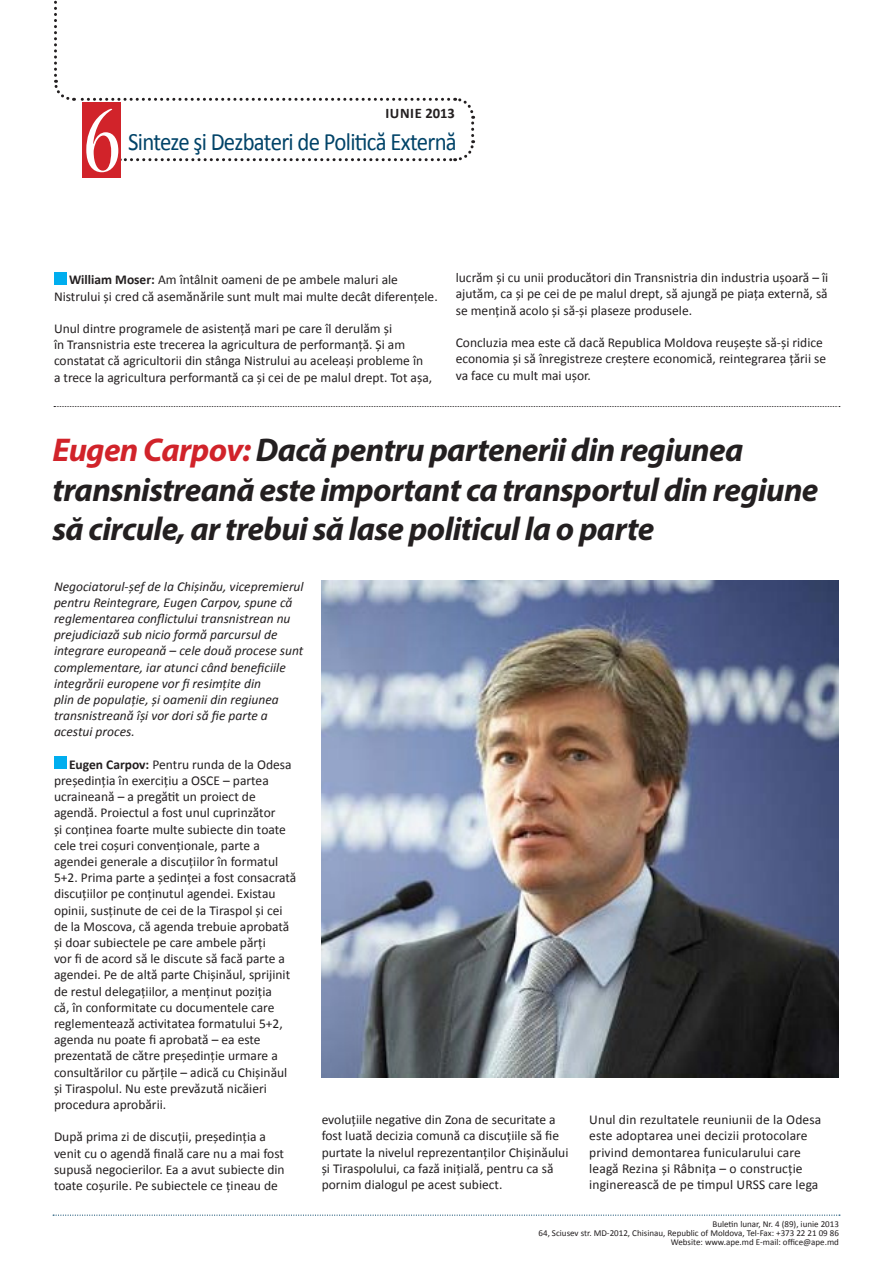
<style>
.page{position:relative;width:893px;height:1263px;background:#fff}
.page>*{position:absolute;margin:0;border:0;box-sizing:border-box;transform-origin:0 0}
.t1{font:condensed 102px "Nueva Std";color:#fff}
.t2{font:italic 700 33px/39.6px "Myriad Pro";letter-spacing:-.02em;color:#231f20}
.t3{font:25.05px "Calibri";letter-spacing:-.03em;color:#014368;scale:.91 1}
.t4{font:700 14.55px "Calibri";letter-spacing:.04em;color:#231f20}
.texte{font:13.5px/16.2px "Calibri";color:#231f20}
.texte-2{font:italic 13.5px/16.2px "Calibri";color:#231f20}
.t5{font:9px/9px "Calibri";color:#231f20;text-align:right}
.s1{font-weight:700}
.s2{color:#d1232a}
</style>
<div class="page">
<svg style="left:54px;top:0;width:422px;height:162px"></svg>
<div style="left:82px;top:102px;width:38px;height:76px;background:#d1232a"></div>
<svg style="left:53px;top:1214px;width:787px;height:2px"></svg>
<div style="left:54px;top:272px;width:12px;height:12px;background:#00aeef"></div>
<div style="left:54px;top:756px;width:12px;height:13px;background:#00aeef"></div>
<img style="left:322px;top:580px;width:517px;height:497px">
<svg style="left:54px;top:406px;width:786px;height:1px"></svg>
<p class="t1" style="left:83px;top:95px;width:40px">6</p>
<p class="t4" style="left:385px;top:104px;width:71px">IUNIE 2013</p>
<h3 class="t3" style="left:128px;top:126px;width:363px">Sinteze şi Dezbateri de Politică Externă</h3>
<p class="texte" style="left:54px;top:271px;width:385px;text-indent:15px"><span class="s1">William Moser:</span> Am întâlnit oameni de pe ambele maluri ale<br>Nistrului și cred că asemănările sunt mult mai multe decât diferențele.</p>
<p class="texte" style="left:54px;top:320px;width:380px">Unul dintre programele de asistență mari pe care îl derulăm și<br>în Transnistria este trecerea la agricultura de performanță. Și am constatat că agricultorii din stânga Nistrului au aceleași probleme în a trece la agricultura performantă ca și cei de pe malul drept. Tot așa,</p>
<p class="texte" style="left:456px;top:269px;width:374px;text-align:justify">lucrăm și cu unii producători din Transnistria din industria ușoară – îi ajutăm, ca și pe cei de pe malul drept, să ajungă pe piața externă, să se mențină acolo și să-și plaseze produsele.</p>
<p class="texte" style="left:456px;top:334px;width:372px">Concluzia mea este că dacă Republica Moldova reușește să-și ridice economia și să înregistreze creștere economică, reintegrarea țării se va face cu mult mai ușor.</p>
<p class="t2" style="left:53px;top:429px;width:767px"><span class="s2">Eugen Carpov:</span> Dacă pentru partenerii din regiunea transnistreană este important ca transportul din regiune să circule, ar trebui să lase politicul la o parte</p>
<p class="texte-2" style="left:54px;top:577px;width:251px">Negociatorul-șef de la Chișinău, vicepremierul pentru Reintegrare, Eugen Carpov, spune că reglementarea conflictului transnistrean nu prejudiciază sub nicio formă parcursul de integrare europeană – cele două procese sunt complementare, iar atunci când beneficiile integrării europene vor fi resimțite din<br>plin de populație, și oamenii din regiunea transnistreană își vor dori să fie parte a acestui proces.</p>
<p class="texte" style="left:54px;top:756px;width:244px;text-indent:15px"><span class="s1">Eugen Carpov:</span> Pentru runda de la Odesa președinția în exercițiu a OSCE – partea ucraineană – a pregătit un proiect de agendă. Proiectul a fost unul cuprinzător<br>și conținea foarte multe subiecte din toate cele trei coșuri convenționale, parte a agendei generale a discuțiilor în formatul 5+2. Prima parte a ședinței a fost consacrată discuțiilor pe conținutul agendei. Existau opinii, susținute de cei de la Tiraspol și cei de la Moscova, că agenda trebuie aprobată și doar subiectele pe care ambele părți<br>vor fi de acord să le discute să facă parte a agendei. Pe de altă parte Chișinăul, sprijinit de restul delegațiilor, a menținut poziția<br>că, în conformitate cu documentele care reglementează activitatea formatului 5+2, agenda nu poate fi aprobată – ea este prezentată de către președinție urmare a consultărilor cu părțile – adică cu Chișinăul și Tiraspolul. Nu este prevăzută nicăieri procedura aprobării.</p>
<p class="texte" style="left:54px;top:1128px;width:232px">După prima zi de discuții, președinția a venit cu o agendă finală care nu a mai fost supusă negocierilor. Ea a avut subiecte din toate coșurile. Pe subiectele ce țineau de</p>
<p class="texte" style="left:322px;top:1111px;width:248px">evoluțiile negative din Zona de securitate a fost luată decizia comună ca discuțiile să fie purtate la nivelul reprezentanților Chișinăului și Tiraspolului, ca fază inițială, pentru ca să pornim dialogul pe acest subiect.</p>
<p class="texte" style="left:589px;top:1111px;width:233px">Unul din rezultatele reuniunii de la Odesa este adoptarea unei decizii protocolare privind demontarea funicularului care leagă Rezina și Râbnița – o construcție inginerească de pe timpul URSS care lega</p>
<p class="t5" style="left:539px;top:1219px;width:302px">Buletin lunar, Nr. 4 (89), iunie 2013<br>64, Sciusev str. MD-2012, Chisinau, Republic of Moldova, Tel-Fax: +373 22 21 09 86<br>Website: www.ape.md E-mail: office@ape.md</p>
</div>
